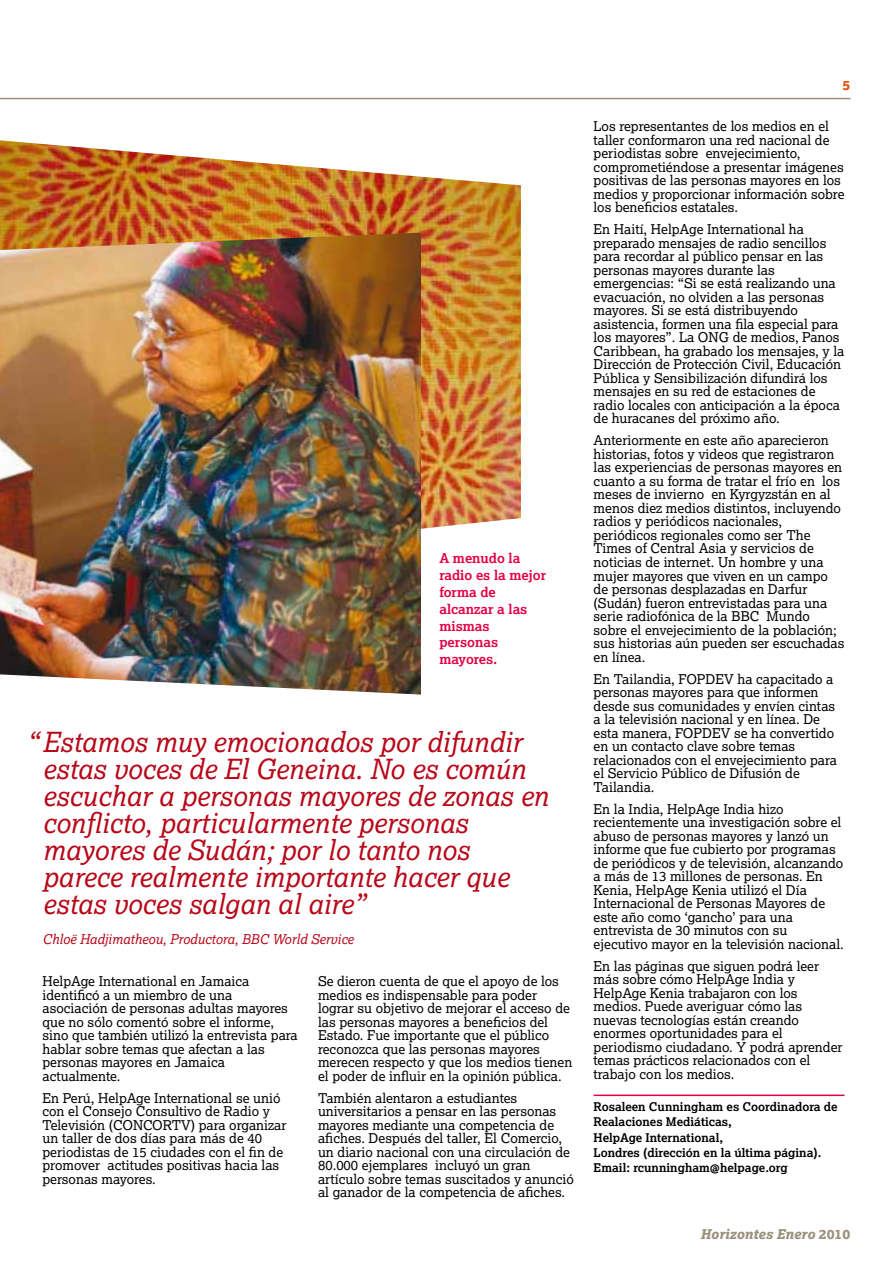
<style>
.page{position:relative;width:893px;height:1263px;background:#fff}
.page>*{position:absolute;margin:0;border:0;box-sizing:border-box;transform-origin:0 0}
.t1{font:italic 27.75px/27px "Lexia";color:#b80718}
.t2{font:13.5px/13.5px "Lexia";color:#000}
.t3{font:700 13.5px/16.8px "Lexia";color:#e30045}
.t4{font:italic 13.5px "Lexia";color:#b80718}
.t5{font:italic 13.5px "Lexia X Bold";color:#9b907c}
.t6{font:13.5px "Lexia X Bold";color:#e85113}
.t7{font:700 12px/15.3px "Lexia";color:#000}
.s1{font-style:normal}
</style>
<div class="page">
<img style="left:0;top:140px;width:521px;height:389px">
<hr style="left:0;top:98px;width:850px;height:1px;background:#9b907c">
<hr style="left:594px;top:1094px;width:250px;height:2px;background:#e30045">
<img style="left:0;top:233px;width:421px;height:461px">
<p class="t3" style="left:439px;top:549px;width:108px">A menudo la radio es la mejor forma de alcanzar a las mismas personas mayores.</p>
<p class="t1" style="left:43px;top:728px;width:507px;text-indent:-16px">“Estamos muy emocionados por difundir estas voces de El Geneina. No es común escuchar a personas mayores de zonas en conflicto, particularmente personas mayores de Sudán; por lo tanto nos parece realmente importante hacer que estas voces salgan al aire”</p>
<p class="t4" style="left:43px;top:931px;width:313px">Chloë Hadjimatheou, Productora, BBC World Service</p>
<p class="t2" style="left:43px;top:974px;width:257px">HelpAge International en Jamaica identificó a un miembro de una asociación de personas adultas mayores que no sólo comentó sobre el informe, sino que también utilizó la entrevista para hablar sobre temas que afectan a las personas mayores en Jamaica actualmente.</p>
<p class="t2" style="left:43px;top:1091px;width:245px">En Perú, HelpAge International se unió con el Consejo Consultivo de Radio y Televisión (CONCORTV) para organizar un taller de dos días para más de 40 periodistas de 15 ciudades con el fin de promover actitudes positivas hacia las personas mayores.</p>
<p class="t2" style="left:318px;top:974px;width:256px">Se dieron cuenta de que el apoyo de los medios es indispensable para poder lograr su objetivo de mejorar el acceso de las personas mayores a beneficios del Estado. Fue importante que el público reconozca que las personas mayores merecen respecto y que los medios tienen el poder de influir en la opinión pública.</p>
<p class="t2" style="left:318px;top:1091px;width:257px">También alentaron a estudiantes universitarios a pensar en las personas mayores mediante una competencia de afiches. Después del taller, El Comercio, un diario nacional con una circulación de 80.000 ejemplares incluyó un gran artículo sobre temas suscitados y anunció al ganador de la competencia de afiches.</p>
<p class="t6" style="left:842px;top:76px;width:9px">5</p>
<p class="t2" style="left:594px;top:119px;width:252px">Los representantes de los medios en el taller conformaron una red nacional de periodistas sobre envejecimiento, comprometiéndose a presentar imágenes positivas de las personas mayores en los medios y proporcionar información sobre los beneficios estatales.</p>
<p class="t2" style="left:594px;top:222px;width:252px">En Haití, HelpAge International ha preparado mensajes de radio sencillos para recordar al público pensar en las personas mayores durante las emergencias: “Si se está realizando una evacuación, no olviden a las personas mayores. Si se está distribuyendo asistencia, formen una fila especial para los mayores”. La ONG de medios, Panos Caribbean, ha grabado los mensajes, y la Dirección de Protección Civil, Educación Pública y Sensibilización difundirá los mensajes en su red de estaciones de radio locales con anticipación a la época de huracanes del próximo año.</p>
<p class="t2" style="left:594px;top:433px;width:252px">Anteriormente en este año aparecieron historias, fotos y videos que registraron las experiencias de personas mayores en cuanto a su forma de tratar el frío en los meses de invierno en Kyrgyzstán en al menos diez medios distintos, incluyendo radios y periódicos nacionales, periódicos regionales como ser The Times of Central Asia y servicios de noticias de internet. Un hombre y una mujer mayores que viven en un campo de personas desplazadas en Darfur (Sudán) fueron entrevistadas para una serie radiofónica de la BBC Mundo sobre el envejecimiento de la población; sus historias aún pueden ser escuchadas en línea.</p>
<p class="t2" style="left:594px;top:671px;width:245px">En Tailandia, FOPDEV ha capacitado a personas mayores para que informen desde sus comunidades y envíen cintas a la televisión nacional y en línea. De esta manera, FOPDEV se ha convertido en un contacto clave sobre temas relacionados con el envejecimiento para el Servicio Público de Difusión de Tailandia.</p>
<p class="t2" style="left:594px;top:801px;width:252px">En la India, HelpAge India hizo recientemente una investigación sobre el abuso de personas mayores y lanzó un informe que fue cubierto por programas de periódicos y de televisión, alcanzando a más de 13 millones de personas. En Kenia, HelpAge Kenia utilizó el Día Internacional de Personas Mayores de este año como ‘gancho’ para una entrevista de 30 minutos con su ejecutivo mayor en la televisión nacional.</p>
<p class="t2" style="left:594px;top:958px;width:251px">En las páginas que siguen podrá leer más sobre cómo HelpAge India y<br>HelpAge Kenia trabajaron con los medios. Puede averiguar cómo las nuevas tecnologías están creando enormes oportunidades para el periodismo ciudadano. Y podrá aprender temas prácticos relacionados con el trabajo con los medios.</p>
<p class="t7" style="left:594px;top:1099px;width:246px">Rosaleen Cunningham es Coordinadora de Realaciones Mediáticas,<br>HelpAge International,<br>Londres (dirección en la última página).<br>Email: rcunningham@helpage.org</p>
<p class="t5" style="left:701px;top:1225px;width:151px">Horizontes Enero <span class="s1">2010</span></p>
</div>
